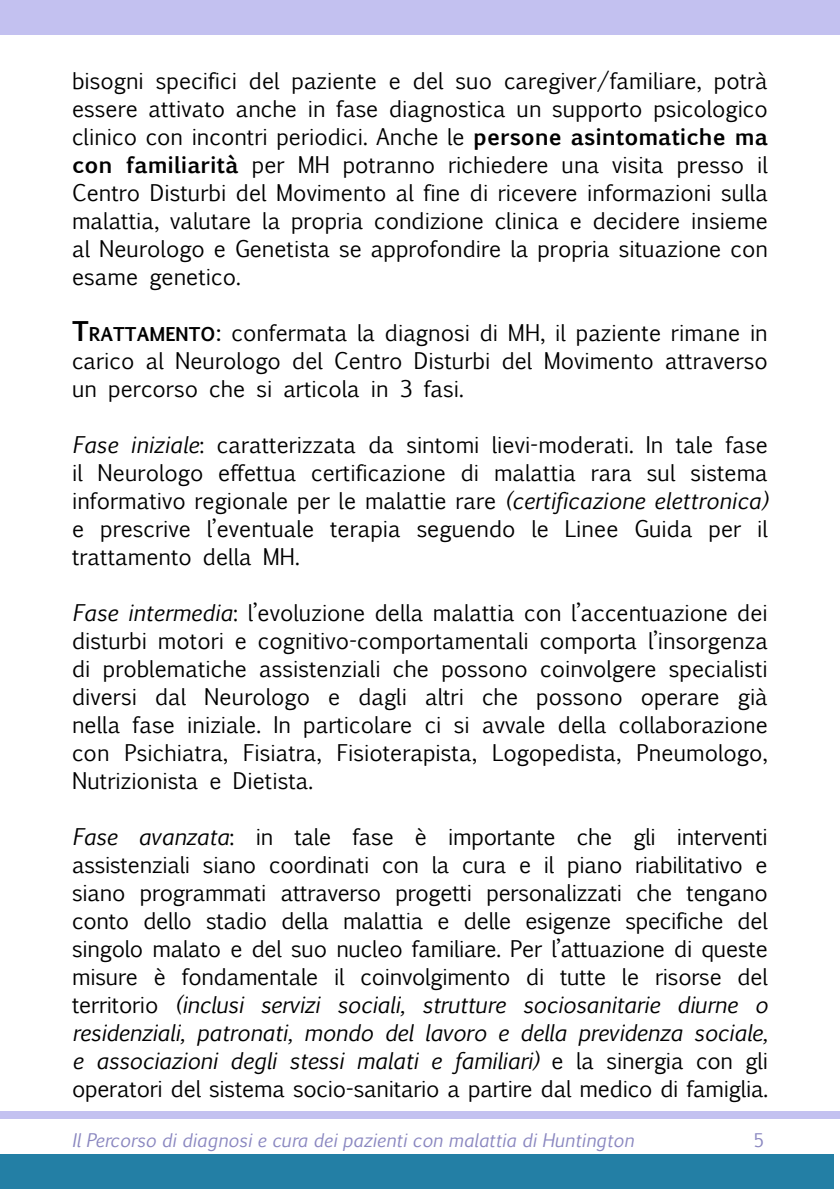
<style>
.page{position:relative;width:840px;height:1191px;background:#fff}
.page>*{position:absolute;margin:0;border:0;box-sizing:border-box;transform-origin:0 0}
.t1{font:22px/28px "Euphemia UCAS";color:#000;text-align:justify}
.t2{font:italic 18px "Euphemia UCAS";color:#8a87c0}
.t3{font:18px "Euphemia UCAS";color:#8a87c0}
.s1{font-weight:700}
.s2{font-weight:700;font-size:26px}
.s3{font-weight:700;font-size:18.2px}
.s4{font-style:italic}
</style>
<div class="page">
<div style="left:0;top:1154px;width:833px;height:34px;background:#237fa5"></div>
<div style="left:0;top:0;width:839px;height:34px;background:#c3c1f0"></div>
<div style="left:0;top:1111px;width:839px;height:7px;background:#c3c1f0"></div>
<p class="t1" style="left:72px;top:65px;width:697px">bisogni specifici del paziente e del suo caregiver/familiare, potrà essere attivato anche in fase diagnostica un supporto psicologico clinico con incontri periodici. Anche le <span class="s1">persone asintomatiche ma con familiarità</span> per MH potranno richiedere una visita presso il Centro Disturbi del Movimento al fine di ricevere informazioni sulla malattia, valutare la propria condizione clinica e decidere insieme al Neurologo e Genetista se approfondire la propria situazione con esame genetico.</p>
<p class="t1" style="left:72px;top:317px;width:697px"><span class="s2">T</span><span class="s3">RATTAMENTO</span><span class="s1">:</span> confermata la diagnosi di MH, il paziente rimane in carico al Neurologo del Centro Disturbi del Movimento attraverso un percorso che si articola in 3 fasi.</p>
<p class="t1" style="left:72px;top:429px;width:697px"><span class="s4">Fase iniziale</span>: caratterizzata da sintomi lievi-moderati. In tale fase il Neurologo effettua certificazione di malattia rara sul sistema informativo regionale per le malattie rare <span class="s4">(certificazione elettronica) </span>e prescrive l’eventuale terapia seguendo le Linee Guida per il trattamento della MH.</p>
<p class="t1" style="left:72px;top:598px;width:697px"><span class="s4">Fase intermedia</span>: l’evoluzione della malattia con l’accentuazione dei disturbi motori e cognitivo-comportamentali comporta l’insorgenza di problematiche assistenziali che possono coinvolgere specialisti diversi dal Neurologo e dagli altri che possono operare già nella fase iniziale. In particolare ci si avvale della collaborazione con Psichiatra, Fisiatra, Fisioterapista, Logopedista, Pneumologo, Nutrizionista e Dietista.</p>
<p class="t1" style="left:72px;top:822px;width:697px"><span class="s4">Fase avanzata</span>: in tale fase è importante che gli interventi assistenziali siano coordinati con la cura e il piano riabilitativo e siano programmati attraverso progetti personalizzati che tengano conto dello stadio della malattia e delle esigenze specifiche del singolo malato e del suo nucleo familiare. Per l’attuazione di queste misure è fondamentale il coinvolgimento di tutte le risorse del territorio <span class="s4">(inclusi servizi sociali, strutture sociosanitarie diurne o residenziali, patronati, mondo del lavoro e della previdenza sociale, e associazioni degli stessi malati e familiari)</span> e la sinergia con gli operatori del sistema socio-sanitario a partire dal medico di famiglia.</p>
<p class="t2" style="left:72px;top:1127px;width:563px">Il Percorso di diagnosi e cura dei pazienti con malattia di Huntington</p>
<p class="t3" style="left:753px;top:1127px;width:12px">5</p>
</div>
